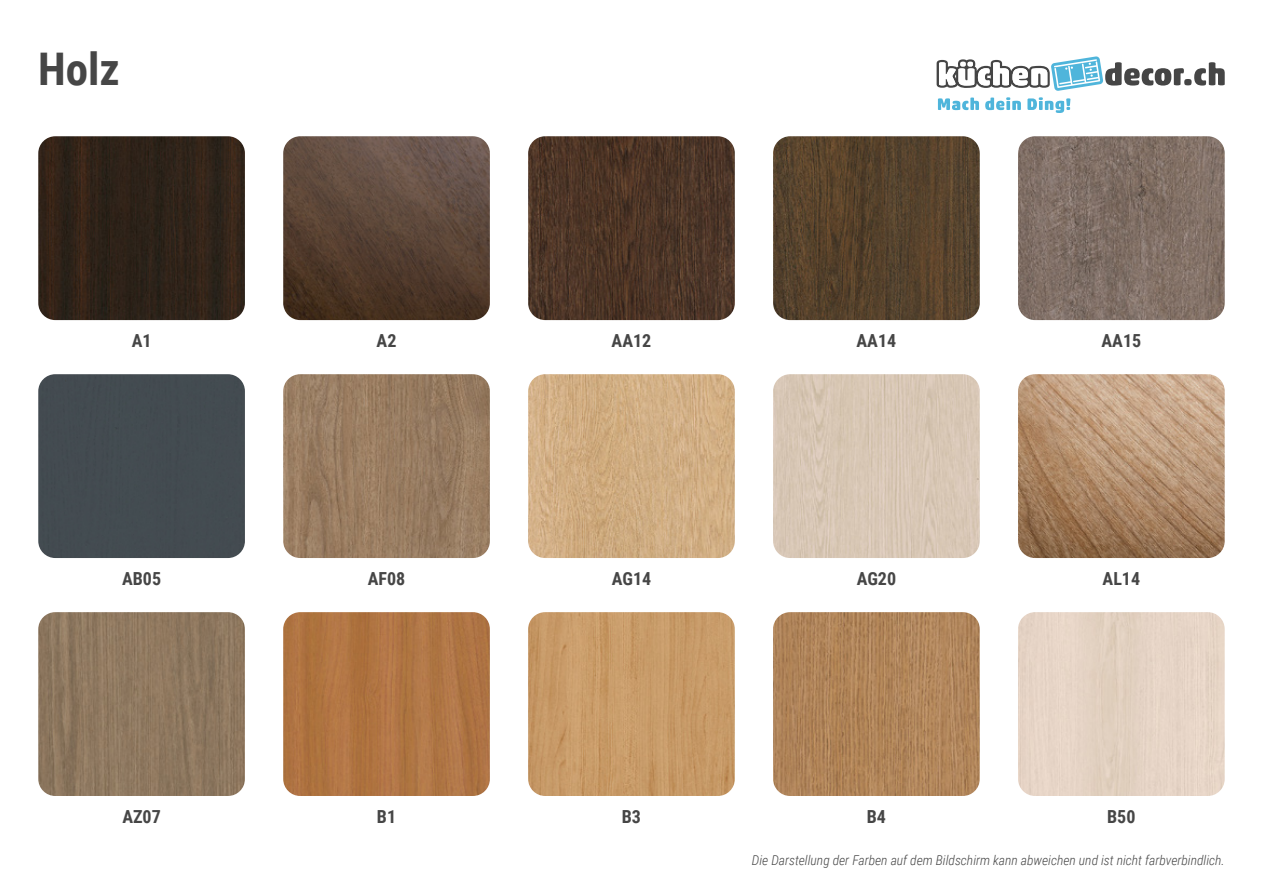
<style>
.page{position:relative;width:1263px;height:893px;background:#fff}
.page>*{position:absolute;margin:0;border:0;box-sizing:border-box;transform-origin:0 0}
.t1{font:700 45px "Roboto Condensed";color:#464646}
.t2{font:700 18px "Roboto Condensed";color:#464646}
.t3{font:italic 300 13.5px "Roboto Condensed";color:#464646}
</style>
<div class="page">
<div style="left:1184px;top:79px;width:7px;height:6px;background:#454545;border-radius:50%"></div>
<svg style="left:1194px;top:62px;width:31px;height:24px"></svg>
<svg style="left:938px;top:98px;width:41px;height:12px"></svg>
<svg style="left:985px;top:97px;width:36px;height:13px"></svg>
<svg style="left:1027px;top:97px;width:43px;height:16px"></svg>
<svg style="left:936px;top:56px;width:248px;height:35px"></svg>
<img style="left:38px;top:136px;width:207px;height:184px">
<img style="left:283px;top:136px;width:207px;height:184px">
<img style="left:528px;top:136px;width:207px;height:184px">
<img style="left:773px;top:136px;width:207px;height:184px">
<img style="left:1018px;top:136px;width:207px;height:184px">
<div style="left:38px;top:374px;width:207px;height:184px;background:#434b51"></div>
<img style="left:283px;top:374px;width:207px;height:184px">
<img style="left:528px;top:374px;width:207px;height:184px">
<img style="left:773px;top:374px;width:207px;height:184px">
<img style="left:1018px;top:374px;width:207px;height:184px">
<img style="left:38px;top:612px;width:207px;height:184px">
<img style="left:283px;top:612px;width:207px;height:184px">
<img style="left:528px;top:612px;width:207px;height:184px">
<img style="left:773px;top:612px;width:207px;height:184px">
<img style="left:1018px;top:612px;width:207px;height:184px">
<h1 class="t1" style="left:38px;top:38px;width:83px">Holz</h1>
<h2 class="t2" style="left:132px;top:328px;width:21px">A1</h2>
<h2 class="t2" style="left:377px;top:328px;width:21px">A2</h2>
<h2 class="t2" style="left:612px;top:328px;width:41px">AA12</h2>
<h2 class="t2" style="left:856px;top:328px;width:41px">AA14</h2>
<h2 class="t2" style="left:1101px;top:328px;width:41px">AA15</h2>
<h2 class="t2" style="left:122px;top:566px;width:41px">AB05</h2>
<h2 class="t2" style="left:368px;top:566px;width:39px">AF08</h2>
<h2 class="t2" style="left:612px;top:566px;width:41px">AG14</h2>
<h2 class="t2" style="left:857px;top:566px;width:41px">AG20</h2>
<h2 class="t2" style="left:1102px;top:566px;width:39px">AL14</h2>
<h2 class="t2" style="left:122px;top:804px;width:40px">AZ07</h2>
<h2 class="t2" style="left:377px;top:804px;width:21px">B1</h2>
<h2 class="t2" style="left:622px;top:804px;width:21px">B3</h2>
<h2 class="t2" style="left:867px;top:804px;width:21px">B4</h2>
<h2 class="t2" style="left:1107px;top:804px;width:30px">B50</h2>
<p class="t3" style="left:752px;top:851px;width:474px">Die Darstellung der Farben auf dem Bildschirm kann abweichen und ist nicht farbverbindlich.</p>
</div>
